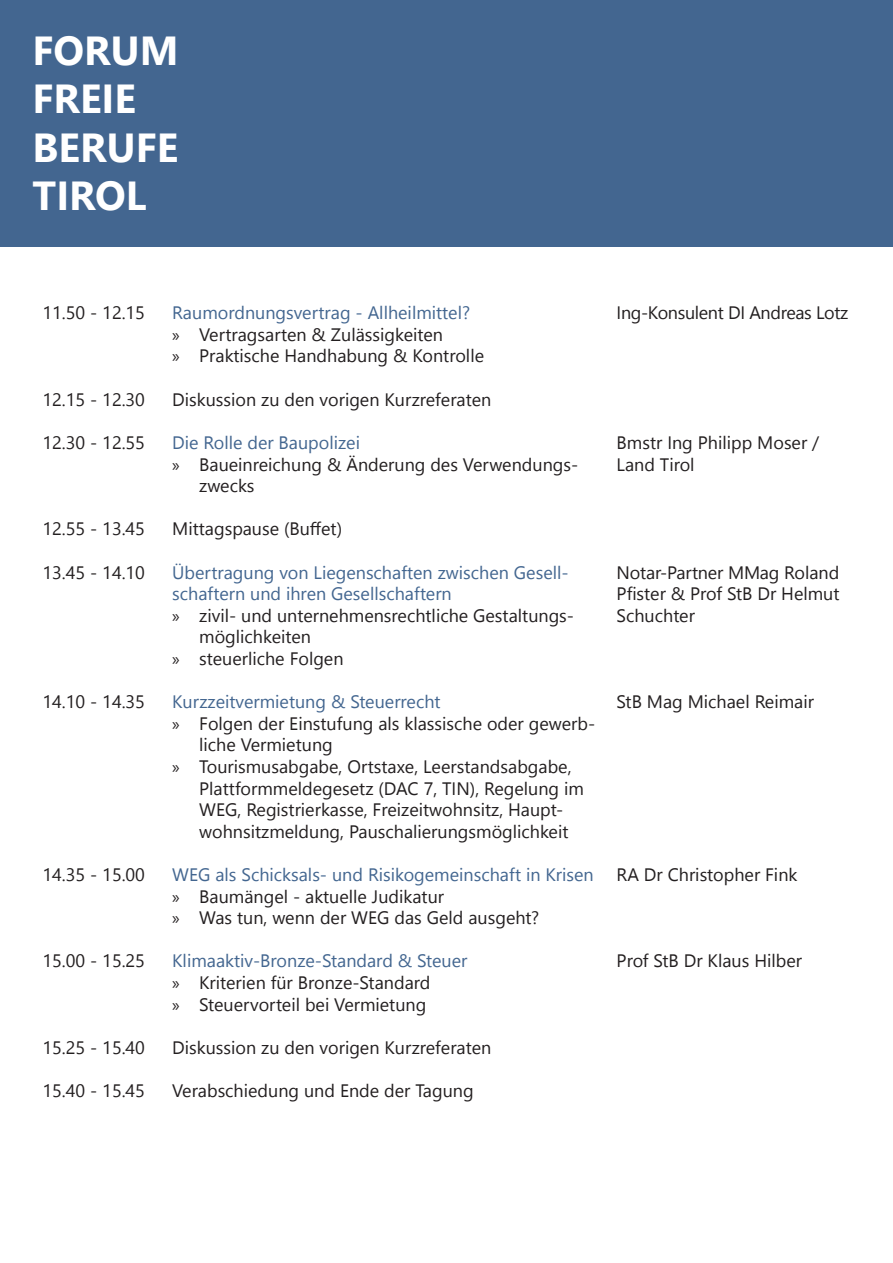
<style>
.page{position:relative;width:893px;height:1263px;background:#fff}
.page>*{position:absolute;margin:0;border:0;box-sizing:border-box;transform-origin:0 0}
.t1{font:700 40.5px/48.6px "Segoe UI";color:#fff}
.t2{font:18px/21.6px "Segoe UI";color:#231f20}
.t3{font:18px "Segoe UI";color:#436690}
.t4{font:18px "Segoe UI";letter-spacing:-.02em;color:#231f20}
.s1{color:#436690}
.s2{font-family:"Myriad Pro"}
</style>
<div class="page">
<div style="left:0;top:0;width:893px;height:246px;background:#436690"></div>
<h1 class="t1" style="left:33px;top:26px;width:147px">FORUM<br>FREIE<br>BERUFE<br>TIROL</h1>
<p class="t2" style="left:43px;top:302px;width:104px">11.50 - 12.15</p>
<p class="t2" style="left:43px;top:388px;width:104px">12.15 - 12.30</p>
<p class="t2" style="left:43px;top:431px;width:104px">12.30 - 12.55</p>
<p class="t2" style="left:43px;top:518px;width:104px">12.55 - 13.45</p>
<p class="t2" style="left:43px;top:561px;width:104px">13.45 - 14.10</p>
<p class="t2" style="left:43px;top:691px;width:104px">14.10 - 14.35</p>
<p class="t2" style="left:43px;top:863px;width:104px">14.35 - 15.00</p>
<p class="t2" style="left:43px;top:950px;width:104px">15.00 - 15.25</p>
<p class="t2" style="left:43px;top:1036px;width:104px">15.25 - 15.40</p>
<p class="t2" style="left:43px;top:1079px;width:104px">15.40 - 15.45</p>
<p class="t2" style="left:172px;top:302px;width:313px"><span class="s1">Raumordnungsvertrag - Allheilmittel?<br></span><span class="s2">»</span> Vertragsarten &amp; Zulässigkeiten<br><span class="s2">»</span> Praktische Handhabung &amp; Kontrolle</p>
<p class="t2" style="left:172px;top:388px;width:321px">Diskussion zu den vorigen Kurzreferaten</p>
<p class="t3" style="left:172px;top:428px;width:189px">Die Rolle der Baupolizei</p>
<p class="t2" style="left:172px;top:453px;width:408px"><span class="s2">»</span> Baueinreichung &amp; Änderung des Verwendungs-</p>
<p class="t2" style="left:199px;top:475px;width:57px">zwecks</p>
<p class="t2" style="left:172px;top:518px;width:171px">Mittagspause (Buffet)</p>
<p class="t3" style="left:172px;top:558px;width:398px">Übertragung von Liegenschaften zwischen Gesell-</p>
<p class="t3" style="left:172px;top:579px;width:281px">schaftern und ihren Gesellschaftern</p>
<p class="t2" style="left:172px;top:604px;width:403px"><span class="s2">»</span> zivil- und unternehmensrechtliche Gestaltungs-</p>
<p class="t2" style="left:199px;top:626px;width:113px">möglichkeiten</p>
<p class="t2" style="left:172px;top:647px;width:173px"><span class="s2">»</span> steuerliche Folgen</p>
<p class="t3" style="left:172px;top:687px;width:270px">Kurzzeitvermietung &amp; Steuerrecht</p>
<p class="t2" style="left:172px;top:712px;width:424px"><span class="s2">»</span> Folgen der Einstufung als klassische oder gewerb-</p>
<p class="t2" style="left:199px;top:734px;width:135px">liche Vermietung</p>
<p class="t2" style="left:172px;top:755px;width:401px"><span class="s2">»</span> Tourismusabgabe, Ortstaxe, Leerstandsabgabe,</p>
<p class="t2" style="left:199px;top:777px;width:386px">Plattformmeldegesetz (DAC 7, TIN), Regelung im</p>
<p class="t2" style="left:199px;top:799px;width:365px">WEG, Registrierkasse, Freizeitwohnsitz, Haupt-</p>
<p class="t2" style="left:199px;top:820px;width:371px">wohnsitzmeldung, Pauschalierungsmöglichkeit</p>
<p class="t2" style="left:172px;top:863px;width:423px"><span class="s1">WEG als Schicksals- und Risikogemeinschaft in Krisen </span><span class="s2">»</span> Baumängel - aktuelle Judikatur<br><span class="s2">»</span> Was tun, wenn der WEG das Geld ausgeht?</p>
<p class="t2" style="left:172px;top:950px;width:297px"><span class="s1">Klimaaktiv-Bronze-Standard &amp; Steuer </span><span class="s2">»</span> Kriterien für Bronze-Standard<br><span class="s2">»</span> Steuervorteil bei Vermietung</p>
<p class="t2" style="left:172px;top:1036px;width:321px">Diskussion zu den vorigen Kurzreferaten</p>
<p class="t2" style="left:172px;top:1079px;width:303px">Verabschiedung und Ende der Tagung</p>
<p class="t4" style="left:617px;top:298px;width:233px">Ing-Konsulent DI Andreas Lotz</p>
<p class="t2" style="left:617px;top:431px;width:204px">Bmstr Ing Philipp Moser /<br>Land Tirol</p>
<p class="t2" style="left:617px;top:561px;width:224px;text-align:justify">Notar-Partner MMag Roland Pfister &amp; Prof StB Dr Helmut Schuchter</p>
<p class="t2" style="left:617px;top:691px;width:199px">StB Mag Michael Reimair</p>
<p class="t2" style="left:617px;top:863px;width:182px">RA Dr Christopher Fink</p>
<p class="t2" style="left:617px;top:950px;width:187px">Prof StB Dr Klaus Hilber</p>
</div>
